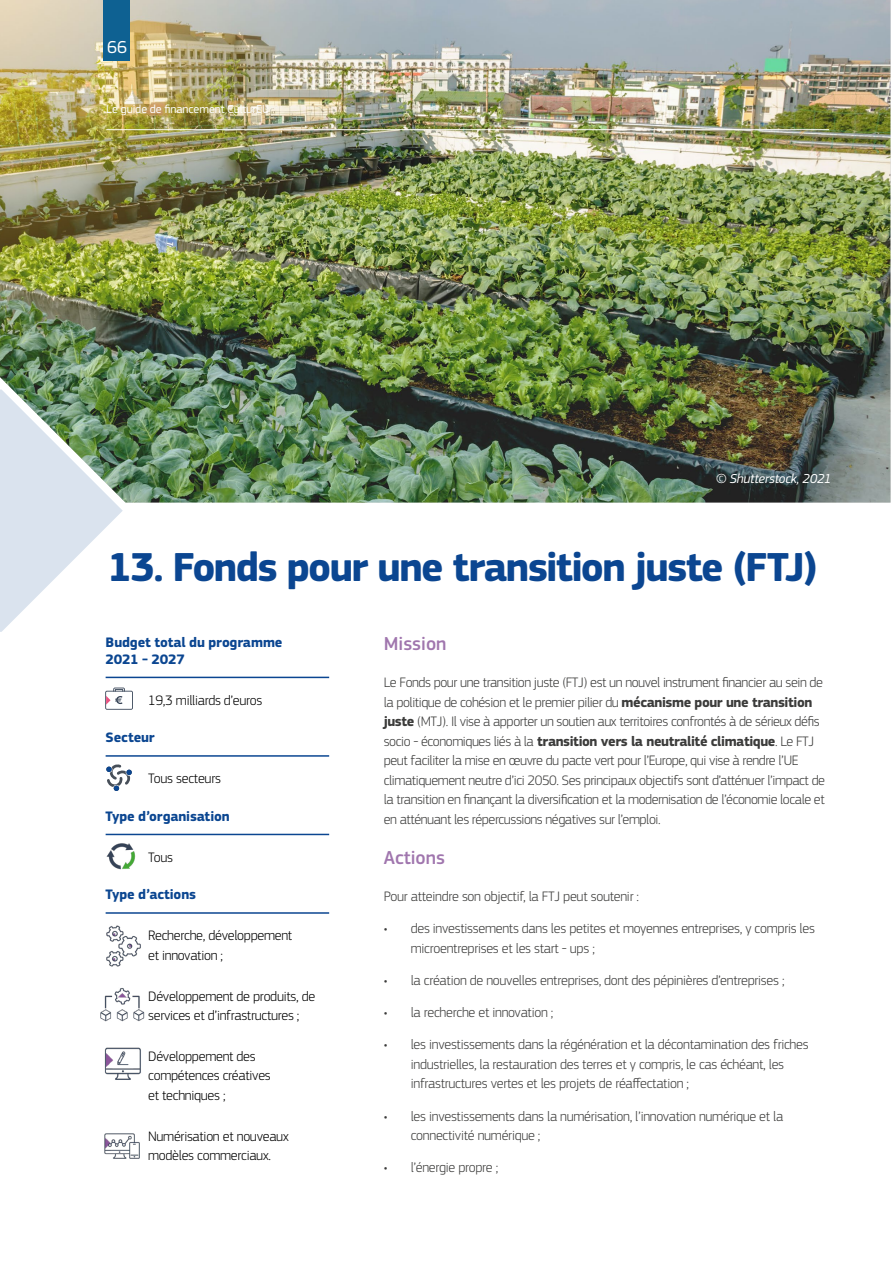
<style>
.page{position:relative;width:893px;height:1263px;background:#fff}
.page>*{position:absolute;margin:0;border:0;box-sizing:border-box;transform-origin:0 0}
.Heading_Section_Blue{font:700 42px "EC Square Sans Pro";letter-spacing:-.04em;color:#0b4691}
.Heading_Purple__H2{font:500 19.5px "EC Square Sans Pro";color:#a076ae}
.t1{font:18px "EC Square Sans Pro";color:#fff}
.Body_Copy_Normal_80{font:300 14.25px/19.5px "EC Square Sans Pro";letter-spacing:-.03em;color:#3c3c3b}
.Body_Copy_Bullets_LV{font:300 14.25px/19.5px "EC Square Sans Pro";letter-spacing:-.02em;color:#3c3c3b}
.Key_Info_Body_Copy_8{font:300 14.25px/19.5px "EC Square Sans Pro";letter-spacing:-.02em;color:#000}
.Key_Info_Heading_Blu{font:700 14.25px/16.5px "EC Square Sans Pro";letter-spacing:-.01em;color:#0b4691}
.t2{font:italic 13.5px "EC Square Sans Pro";letter-spacing:-.015em;color:#fff}
.t3{font:12px "EC Square Sans Pro";letter-spacing:-.005em;color:#fff}
.s1{font-weight:700}
</style>
<div class="page">
<img style="left:0;top:0;width:890px;height:502px">
<svg style="left:105px;top:688px;width:28px;height:22px"></svg>
<svg style="left:106px;top:764px;width:26px;height:27px"></svg>
<img style="left:104px;top:1047px;width:37px;height:33px">
<img style="left:104px;top:1133px;width:36px;height:26px">
<img style="left:106px;top:925px;width:35px;height:42px">
<img style="left:100px;top:988px;width:45px;height:34px">
<img style="left:106px;top:843px;width:30px;height:27px">
<hr style="left:106px;top:677px;width:223px;height:1px;background:#0b4691">
<hr style="left:106px;top:755px;width:223px;height:2px;background:#0b4691">
<hr style="left:106px;top:834px;width:223px;height:1px;background:#0b4691">
<hr style="left:106px;top:912px;width:223px;height:2px;background:#0b4691">
<svg style="left:0;top:389px;width:123px;height:243px"></svg>
<hr style="left:106px;top:129px;width:723px;height:1px;background:#fff">
<div style="left:103px;top:0;width:27px;height:61px;background:#0e6192"></div>
<p class="t1" style="left:107px;top:36px;width:22px">66</p>
<p class="t3" style="left:106px;top:102px;width:165px">Le guide de financement CulturEU</p>
<p class="t2" style="left:716px;top:471px;width:117px">© Shutterstock, 2021</p>
<p class="Heading_Section_Blue" style="left:107px;top:542px;width:712px">13. Fonds pour une transition juste (FTJ)</p>
<p class="Key_Info_Heading_Blu" style="left:106px;top:635px;width:178px">Budget total du programme<br>2021 - 2027</p>
<p class="Key_Info_Body_Copy_8" style="left:148px;top:690px;width:116px">19,3 milliards d’euros</p>
<p class="Key_Info_Heading_Blu" style="left:106px;top:730px;width:51px">Secteur</p>
<p class="Key_Info_Body_Copy_8" style="left:148px;top:769px;width:74px">Tous secteurs</p>
<p class="Key_Info_Heading_Blu" style="left:106px;top:808px;width:126px">Type d’organisation</p>
<p class="Key_Info_Body_Copy_8" style="left:148px;top:847px;width:27px">Tous</p>
<p class="Key_Info_Heading_Blu" style="left:106px;top:887px;width:92px">Type d’actions</p>
<p class="Key_Info_Body_Copy_8" style="left:148px;top:926px;width:146px">Recherche, développement et innovation ;</p>
<p class="Key_Info_Body_Copy_8" style="left:148px;top:986px;width:169px">Développement de produits, de services et d’infrastructures ;</p>
<p class="Key_Info_Body_Copy_8" style="left:148px;top:1046px;width:124px">Développement des compétences créatives et techniques ;</p>
<p class="Key_Info_Body_Copy_8" style="left:148px;top:1126px;width:142px">Numérisation et nouveaux modèles commerciaux.</p>
<p class="Heading_Purple__H2" style="left:384px;top:633px;width:64px">Mission</p>
<p class="Body_Copy_Normal_80" style="left:384px;top:672px;width:443px">Le Fonds pour une transition juste (FTJ) est un nouvel instrument financier au sein de la politique de cohésion et le premier pilier du <span class="s1">mécanisme pour une transition juste</span> (MTJ). Il vise à apporter un soutien aux territoires confrontés à de sérieux défis socio - économiques liés à la <span class="s1">transition vers la neutralité climatique</span>. Le FTJ peut faciliter la mise en œuvre du pacte vert pour l’Europe, qui vise à rendre l’UE climatiquement neutre d’ici 2050. Ses principaux objectifs sont d’atténuer l’impact de la transition en finançant la diversification et la modernisation de l’économie locale et en atténuant les répercussions négatives sur l’emploi.</p>
<p class="Heading_Purple__H2" style="left:384px;top:846px;width:63px">Actions</p>
<p class="Body_Copy_Normal_80" style="left:384px;top:886px;width:257px">Pour atteindre son objectif, la FTJ peut soutenir :</p>
<p class="Body_Copy_Bullets_LV" style="left:411px;top:918px;width:406px;text-indent:-27px">• des investissements dans les petites et moyennes entreprises, y compris les microentreprises et les start - ups ;</p>
<p class="Body_Copy_Bullets_LV" style="left:384px;top:970px;width:402px">• la création de nouvelles entreprises, dont des pépinières d’entreprises ;</p>
<p class="Body_Copy_Bullets_LV" style="left:384px;top:1002px;width:171px">• la recherche et innovation ;</p>
<p class="Body_Copy_Bullets_LV" style="left:411px;top:1035px;width:399px;text-indent:-27px">• les investissements dans la régénération et la décontamination des friches industrielles, la restauration des terres et y compris, le cas échéant, les infrastructures vertes et les projets de réaffectation ;</p>
<p class="Body_Copy_Bullets_LV" style="left:411px;top:1106px;width:374px;text-indent:-27px">• les investissements dans la numérisation, l’innovation numérique et la connectivité numérique ;</p>
<p class="Body_Copy_Bullets_LV" style="left:384px;top:1158px;width:116px">• l’énergie propre ;</p>
</div>
